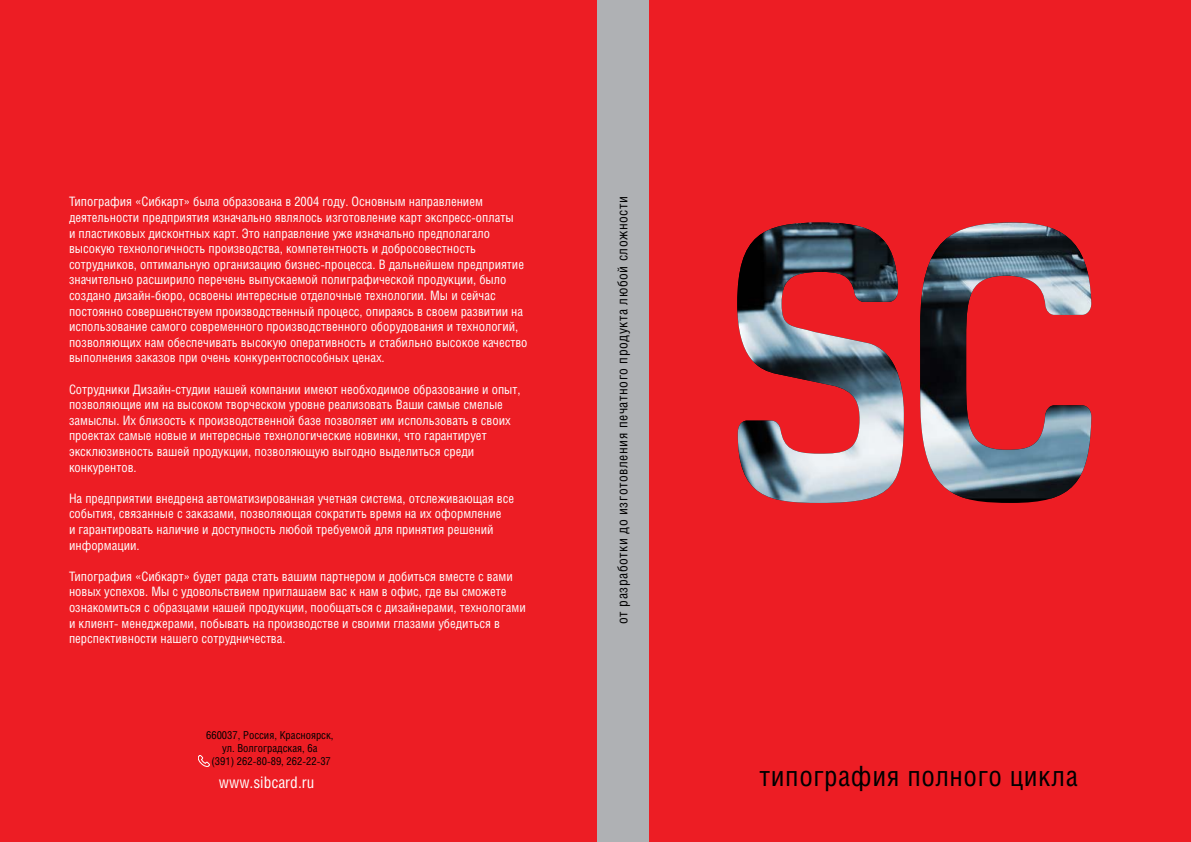
<style>
.page{position:relative;width:1191px;height:842px;background:#ed1d24}
.page>*{position:absolute;margin:0;border:0;box-sizing:border-box;transform-origin:0 0}
.t1{font:28px "Helios Cond";letter-spacing:.02em;color:#000}
.t2{font:16px "Helios Cond";color:#fff}
.t3{font:14px "Helios Cond";letter-spacing:.04em;color:#000}
.t4{font:13px/15.6px "Helios Cond";color:#fff}
.t5{font:11px/13px "Helios Cond";color:#000;text-align:center}
</style>
<div class="page">
<div style="left:597px;top:0;width:51px;height:842px;background:#afb1b4"></div>
<img style="left:737px;top:223px;width:167px;height:280px">
<img style="left:920px;top:223px;width:171px;height:275px">
<svg style="left:198px;top:755px;width:12px;height:12px"></svg>
<p class="t4" style="left:69px;top:194px;width:460px">Типография «Сибкарт» была образована в 2004 году. Основным направлением деятельности предприятия изначально являлось изготовление карт экспресс-оплаты<br>и пластиковых дисконтных карт. Это направление уже изначально предполагало высокую технологичность производства, компетентность и добросовестность сотрудников, оптимальную организацию бизнес-процесса. В дальнейшем предприятие значительно расширило перечень выпускаемой полиграфической продукции, было создано дизайн-бюро, освоены интересные отделочные технологии. Мы и сейчас постоянно совершенствуем производственный процесс, опираясь в своем развитии на использование самого современного производственного оборудования и технологий, позволяющих нам обеспечивать высокую оперативность и стабильно высокое качество выполнения заказов при очень конкурентоспособных ценах.</p>
<p class="t4" style="left:69px;top:381px;width:453px">Сотрудники Дизайн-студии нашей компании имеют необходимое образование и опыт, позволяющие им на высоком творческом уровне реализовать Ваши самые смелые замыслы. Их близость к производственной базе позволяет им использовать в своих проектах самые новые и интересные технологические новинки, что гарантирует эксклюзивность вашей продукции, позволяющую выгодно выделиться среди конкурентов.</p>
<p class="t4" style="left:69px;top:490px;width:446px">На предприятии внедрена автоматизированная учетная система, отслеживающая все события, связанные с заказами, позволяющая сократить время на их оформление<br>и гарантировать наличие и доступность любой требуемой для принятия решений информации.</p>
<p class="t4" style="left:69px;top:568px;width:458px">Типография «Сибкарт» будет рада стать вашим партнером и добиться вместе с вами новых успехов. Мы с удовольствием приглашаем вас к нам в офис, где вы сможете ознакомиться с образцами нашей продукции, пообщаться с дизайнерами, технологами и клиент- менеджерами, побывать на производстве и своими глазами убедиться в перспективности нашего сотрудничества.</p>
<p class="t5" style="left:206px;top:728px;width:129px">660037, Россия, Красноярск, ул. Волгоградская, 6а<br>(391) 262-80-89, 262-22-37</p>
<p class="t2" style="left:219px;top:773px;width:97px">www.sibcard.ru</p>
<p class="t3" style="left:614px;top:624px;width:429px;rotate:-90deg">от разработки до изготовления печатного продукта любой сложности</p>
<h1 class="t1" style="left:759px;top:759px;width:320px">типография полного цикла</h1>
</div>
